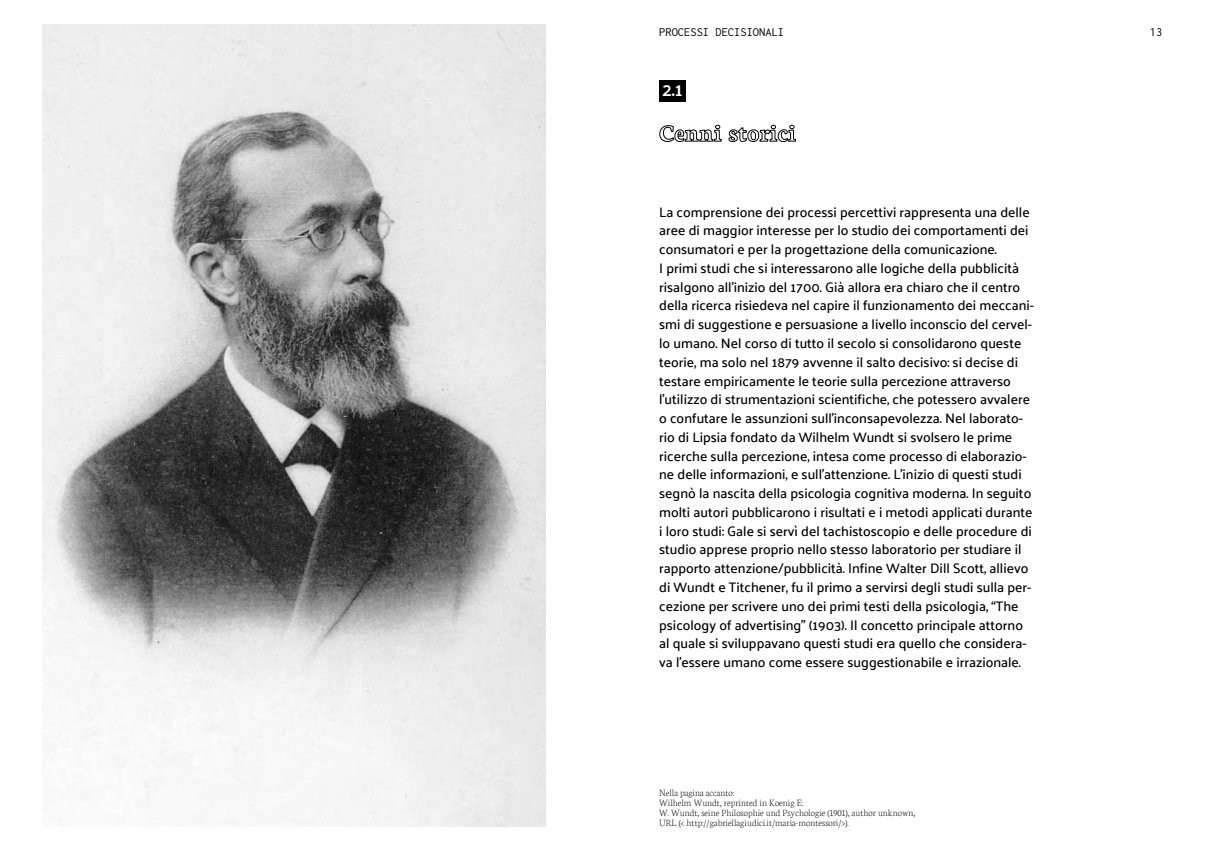
<style>
.page{position:relative;width:1205px;height:851px;background:#fff}
.page>*{position:absolute;margin:0;border:0;box-sizing:border-box;transform-origin:0 0}
.t1{font:600 18.75px "Palanquin";color:#fff}
.t2{font:500 13.75px/18.8px "Palanquin";color:#000}
.t3{font:12.5px "Inconsolata";color:#000}
.t4{font:200 10px/10px "Neuton";color:#000}
</style>
<div class="page">
<img style="left:43px;top:25px;width:503px;height:801px">
<svg style="left:659px;top:124px;width:63px;height:18px"></svg>
<svg style="left:728px;top:124px;width:68px;height:19px"></svg>
<div style="left:659px;top:80px;width:26px;height:21px;background:#000"></div>
<p class="t3" style="left:659px;top:24px;width:126px">PROCESSI DECISIONALI</p>
<p class="t3" style="left:1150px;top:24px;width:14px">13</p>
<h1 class="t1" style="left:662px;top:79px;width:22px">2.1</h1>
<p class="t2" style="left:659px;top:202px;width:376px">La comprensione dei processi percettivi rappresenta una delle aree di maggior interesse per lo studio dei comportamenti dei consumatori e per la progettazione della comunicazione.<br>I primi studi che si interessarono alle logiche della pubblicità risalgono all’inizio del 1700. Già allora era chiaro che il centro della ricerca risiedeva nel capire il funzionamento dei meccani&shy;smi di suggestione e persuasione a livello inconscio del cervel&shy;lo umano. Nel corso di tutto il secolo si consolidarono queste teorie, ma solo nel 1879 avvenne il salto decisivo: si decise di testare empiricamente le teorie sulla percezione attraverso l’utilizzo di strumentazioni scientifiche, che potessero avvalere o confutare le assunzioni sull’inconsapevolezza. Nel laborato&shy;rio di Lipsia fondato da Wilhelm Wundt si svolsero le prime ricerche sulla percezione, intesa come processo di elaborazio&shy;ne delle informazioni, e sull’attenzione. L’inizio di questi studi segnò la nascita della psicologia cognitiva moderna. In seguito molti autori pubblicarono i risultati e i metodi applicati durante i loro studi: Gale si servì del tachistoscopio e delle procedure di studio apprese proprio nello stesso laboratorio per studiare il rapporto attenzione/pubblicità. Infine Walter Dill Scott, allievo di Wundt e Titchener, fu il primo a servirsi degli studi sulla per&shy;cezione per scrivere uno dei primi testi della psicologia, “The psicology of advertising” (1903). Il concetto principale attorno al quale si sviluppavano questi studi era quello che considera&shy;va l’essere umano come essere suggestionabile e irrazionale.</p>
<p class="t4" style="left:659px;top:787px;width:258px">Nella pagina accanto:<br>Wilhelm Wundt, reprinted in Koenig E:<br>W. Wundt, seine Philosophie und Psychologie (1901), author unknown, URL (&lt; http://gabriellagiudici.it/maria-montessori/&gt;).</p>
</div>
